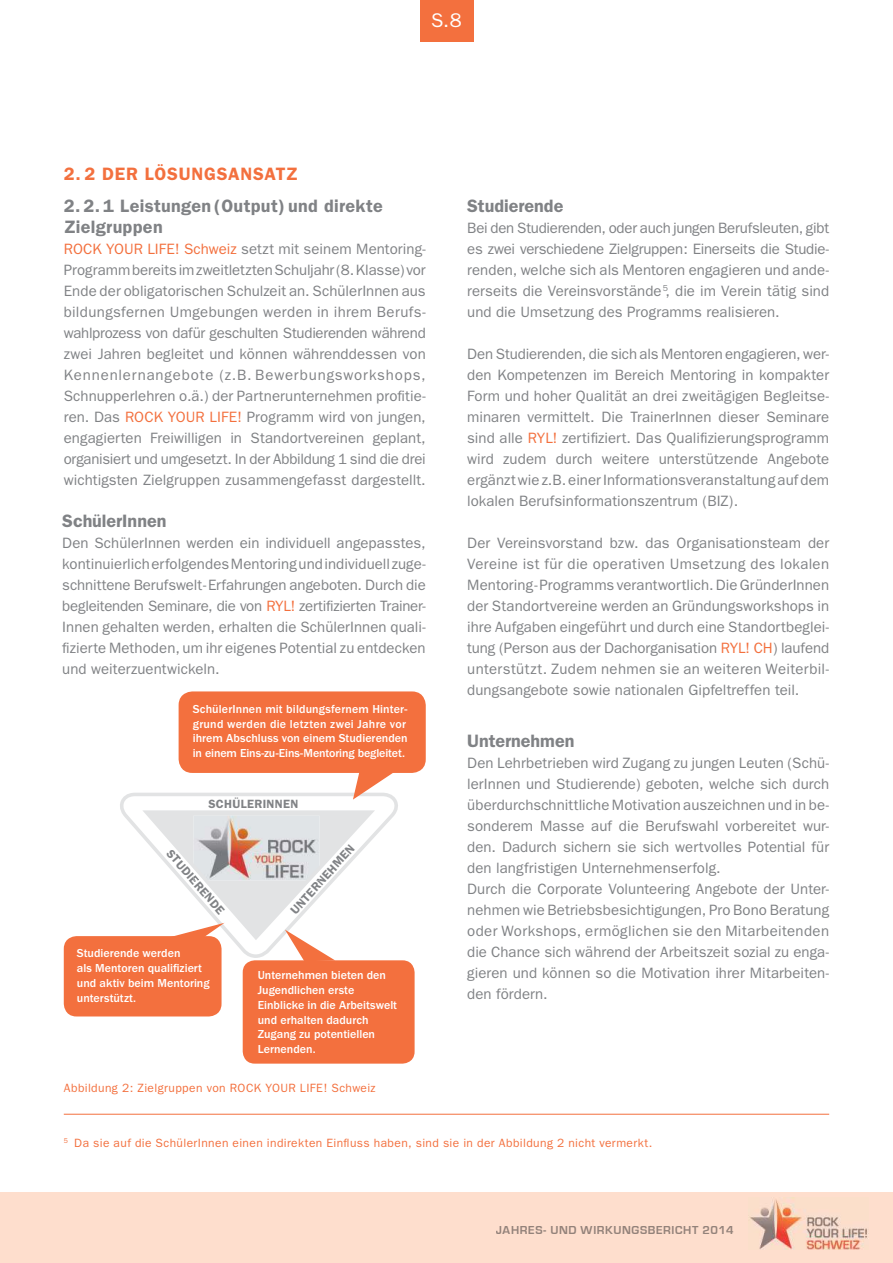
<style>
.page{position:relative;width:893px;height:1263px;background:#fff}
.page>*{position:absolute;margin:0;border:0;box-sizing:border-box;transform-origin:0 0}
.t1{font:19.8px "Franklin Gothic";color:#fff}
.t2{font:600 18px/21px "Franklin Gothic";letter-spacing:.01em;color:#808285}
.t3{font:600 18px "Franklin Gothic";letter-spacing:.04em;color:#f3703e}
.t4{font:15px/21px "Franklin Gothic";letter-spacing:.005em;color:#808285;text-align:justify}
.t5{font:500 12px/14.7px "Franklin Gothic";color:#fff}
.t6{font:12px "Franklin Gothic";letter-spacing:.03em;color:#f3703e}
.t7{font:600 12px "Franklin Gothic";letter-spacing:.03em;color:#808285}
.t8{font:700 12px "Eurostile";letter-spacing:.05em;color:#93827a}
.s1{color:#f3703e}
</style>
<div class="page">
<div style="left:0;top:1193px;width:893px;height:70px;background:#fedecd"></div>
<img style="left:750px;top:1198px;width:118px;height:52px">
<div style="left:420px;top:0;width:54px;height:41px;background:#f3703e"></div>
<hr style="left:64px;top:1114px;width:765px;height:1px;background:#f3703e">
<div style="left:243px;top:960px;width:172px;height:104px;background:#f3703e;border-radius:12px"></div>
<div style="left:64px;top:936px;width:158px;height:80px;background:#f3703e;border-radius:13px"></div>
<div style="left:179px;top:691px;width:247px;height:82px;background:#f3703e;border-radius:14px"></div>
<svg style="left:120px;top:793px;width:278px;height:144px"></svg>
<svg style="left:353px;top:773px;width:42px;height:27px"></svg>
<svg style="left:141px;top:807px;width:238px;height:154px"></svg>
<h1 class="t1" style="left:431px;top:9px;width:32px">S. 8</h1>
<p class="t3" style="left:64px;top:164px;width:235px">2. 2 DER LÖSUNGSANSATZ</p>
<p class="t2" style="left:64px;top:195px;width:321px">2. 2. 1 Leistungen (Output) und direkte<br>Zielgruppen</p>
<p class="t4" style="left:64px;top:238px;width:363px"><span class="s1">ROCK YOUR LIFE! Schweiz</span> setzt mit seinem Mentoring-Programm bereits im zweitletzten Schuljahr (8. Klasse) vor Ende der obligatorischen Schulzeit an. SchülerInnen aus bildungsfernen Umgebungen werden in ihrem Berufs&shy;wahlprozess von dafür geschulten Studierenden während zwei Jahren begleitet und können währenddessen von Kennenlernangebote (z.B. Bewerbungsworkshops, Schnupperlehren o.ä.) der Partnerunternehmen profitie&shy;ren. Das <span class="s1">ROCK YOUR LIFE!</span> Programm wird von jungen, engagierten Freiwilligen in Standortvereinen geplant, organisiert und umgesetzt. In der Abbildung 1 sind die drei wichtigsten Zielgruppen zusammengefasst dargestellt.</p>
<p class="t2" style="left:62px;top:510px;width:106px">SchülerInnen</p>
<p class="t4" style="left:62px;top:532px;width:365px">Den SchülerInnen werden ein individuell angepasstes, kontinuierlich erfolgendes Mentoring und individuell zuge&shy;schnittene Berufswelt-Erfahrungen angeboten. Durch die begleitenden Seminare, die von <span class="s1">RYL!</span> zertifizierten Trainer-Innen gehalten werden, erhalten die SchülerInnen quali&shy;fizierte Methoden, um ihr eigenes Potential zu entdecken und weiterzuentwickeln.</p>
<p class="t5" style="left:193px;top:702px;width:216px">SchülerInnen mit bildungsfernem Hinter&shy;grund werden die letzten zwei Jahre vor ihrem Abschluss von einem Studierenden in einem Eins-zu-Eins-Mentoring begleitet.</p>
<p class="t7" style="left:208px;top:797px;width:92px">SCHÜLERINNEN</p>
<p class="t7" style="left:174px;top:847px;width:83px;rotate:49deg">STUDIERENDE</p>
<p class="t7" style="left:288px;top:908px;width:91px;rotate:-48deg">UNTERNEHMEN</p>
<p class="t5" style="left:77px;top:946px;width:134px">Studierende werden<br>als Mentoren qualifiziert und aktiv beim Mentoring unterstützt.</p>
<p class="t5" style="left:258px;top:968px;width:141px">Unternehmen bieten den<br>Jugendlichen erste<br>Einblicke in die Arbeitswelt und erhalten dadurch<br>Zugang zu potentiellen<br>Lernenden.</p>
<p class="t6" style="left:64px;top:1082px;width:313px">Abbildung 2: Zielgruppen von ROCK YOUR LIFE! Schweiz</p>
<p class="t2" style="left:467px;top:195px;width:98px">Studierende</p>
<p class="t4" style="left:467px;top:217px;width:363px">Bei den Studierenden, oder auch jungen Berufsleuten, gibt es zwei verschiedene Zielgruppen: Einerseits die Studie&shy;renden, welche sich als Mentoren engagieren und ande&shy;rerseits die Vereinsvorstände<sup>5</sup> , die im Verein tätig sind und die Umsetzung des Programms realisieren.</p>
<p class="t4" style="left:467px;top:343px;width:363px">Den Studierenden, die sich als Mentoren engagieren, wer&shy;den Kompetenzen im Bereich Mentoring in kompakter Form und hoher Qualität an drei zweitägigen Begleitse&shy;minaren vermittelt. Die TrainerInnen dieser Seminare sind alle <span class="s1">RYL!</span> zertifiziert. Das Qualifizierungsprogramm wird zudem durch weitere unterstützende Angebote ergänzt wie z.B. einer Informationsveranstaltung auf dem lokalen Berufsinformationszentrum (BIZ).</p>
<p class="t4" style="left:467px;top:532px;width:363px">Der Vereinsvorstand bzw. das Organisationsteam der Vereine ist für die operativen Umsetzung des lokalen Mentoring-Programms verantwortlich. Die GründerInnen der Standortvereine werden an Gründungsworkshops in ihre Aufgaben eingeführt und durch eine Standortbeglei&shy;tung (Person aus der Dachorganisation <span class="s1">RYL! CH</span>) laufend unterstützt. Zudem nehmen sie an weiteren Weiterbil&shy;dungsangebote sowie nationalen Gipfeltreffen teil.</p>
<p class="t2" style="left:467px;top:730px;width:109px">Unternehmen</p>
<p class="t4" style="left:467px;top:752px;width:363px;text-align:left">Den Lehrbetrieben wird Zugang zu jungen Leuten (Schü&shy;lerInnen und Studierende) geboten, welche sich durch überdurchschnittliche Motivation auszeichnen und in be&shy;sonderem Masse auf die Berufswahl vorbereitet wur&shy;den. Dadurch sichern sie sich wertvolles Potential für den langfristigen Unternehmenserfolg.<br>Durch die Corporate Volunteering Angebote der Unter&shy;nehmen wie Betriebsbesichtigungen, Pro Bono Beratung oder Workshops, ermöglichen sie den Mitarbeitenden die Chance sich während der Arbeitszeit sozial zu enga&shy;gieren und können so die Motivation ihrer Mitarbeiten&shy;den fördern.</p>
<p class="t6" style="left:64px;top:1136px;width:590px"><sup>5</sup> Da sie auf die SchülerInnen einen indirekten Einfluss haben, sind sie in der Abbildung 2 nicht vermerkt.</p>
<p class="t8" style="left:496px;top:1223px;width:239px">JAHRES- UND WIRKUNGSBERICHT 2014</p>
</div>
